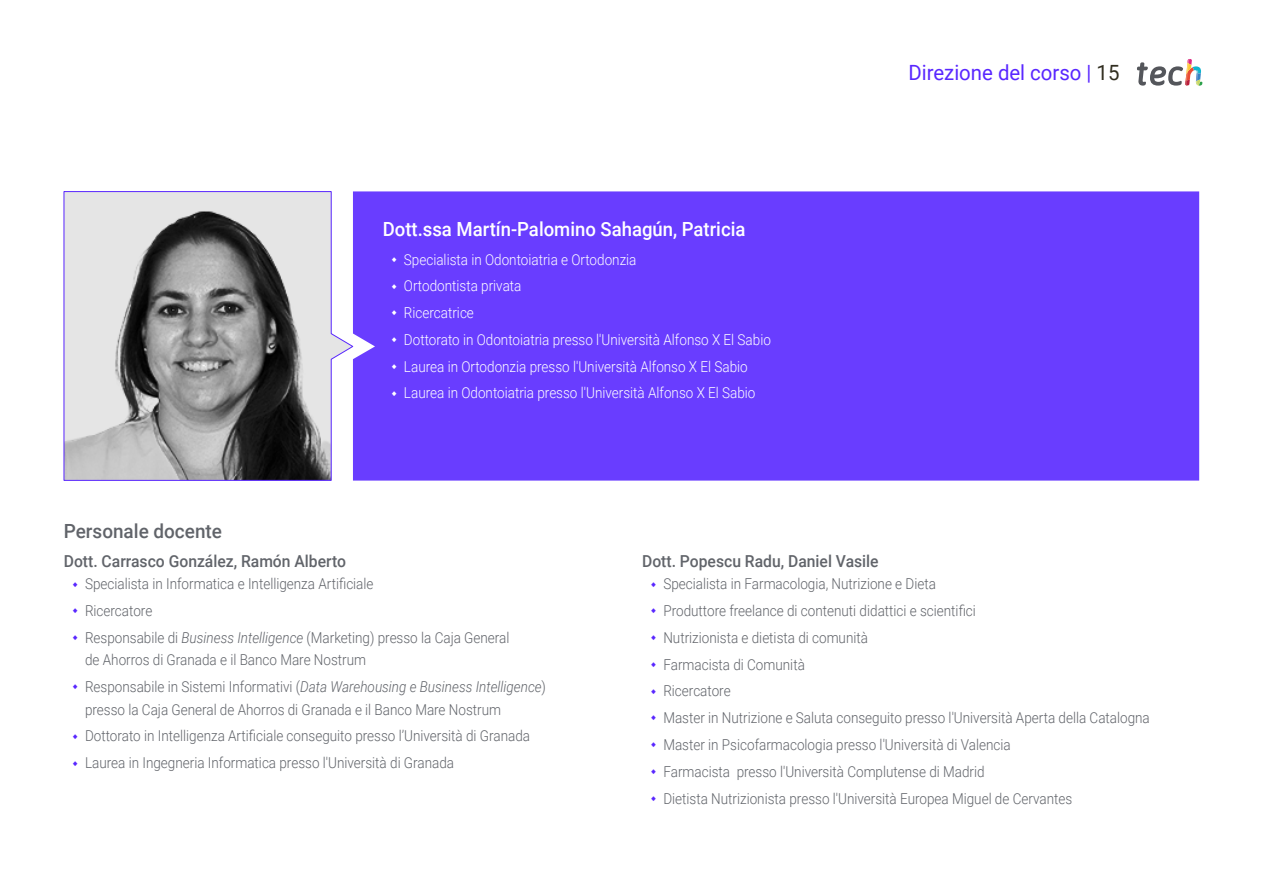
<style>
.page{position:relative;width:1263px;height:893px;background:#fff}
.page>*{position:absolute;margin:0;border:0;box-sizing:border-box;transform-origin:0 0}
.t1{font:21px "Roboto";color:#5927ff}
.t2{font:500 19.5px "Roboto";color:#fff;scale:.95 1}
.t3{font:500 19.5px "Roboto";color:#61646a}
.t4{font:500 16.5px "Roboto";color:#61646a;scale:.95 1}
.t5{font:300 15px/26.7px "Roboto";color:#61646a;scale:.9 1}
.t6{font:300 15px/26.7px "Roboto";color:#fff;scale:.9 1}
.s1{color:#312e20}
.s2{font-style:italic}
</style>
<div class="page">
<div style="left:353px;top:191px;width:846px;height:290px;background:#693dff"></div>
<svg style="left:64px;top:191px;width:289px;height:290px"></svg>
<svg style="left:1137px;top:59px;width:65px;height:27px"></svg>
<svg style="left:392px;top:257px;width:5px;height:5px"></svg>
<svg style="left:392px;top:284px;width:5px;height:5px"></svg>
<svg style="left:392px;top:310px;width:5px;height:5px"></svg>
<svg style="left:392px;top:337px;width:5px;height:5px"></svg>
<svg style="left:392px;top:364px;width:5px;height:5px"></svg>
<svg style="left:392px;top:391px;width:5px;height:5px"></svg>
<h2 class="t2" style="left:383px;top:215px;width:383px">Dott.ssa Martín-Palomino Sahagún, Patricia</h2>
<p class="t6" style="left:404px;top:245px;width:409px">Specialista in Odontoiatria e Ortodonzia<br>Ortodontista privata<br>Ricercatrice<br>Dottorato in Odontoiatria presso l'Università Alfonso X El Sabio Laurea in Ortodonzia presso l'Università Alfonso X El Sabio Laurea in Odontoiatria presso l'Università Alfonso X El Sabio</p>
<h1 class="t1" style="left:908px;top:57px;width:213px">Direzione del corso | <span class="s1">15</span></h1>
<h2 class="t3" style="left:64px;top:517px;width:160px">Personale docente</h2>
<p class="t4" style="left:64px;top:550px;width:299px">Dott. Carrasco González, Ramón Alberto</p>
<p class="t5" style="left:85px;top:570px;width:473px">Specialista in Informatica e Intelligenza Artificiale<br>Ricercatore<br>Responsabile di <span class="s2">Business Intelligence</span> (Marketing) presso la Caja General</p>
<p class="t5" style="left:85px;top:646px;width:514px">de Ahorros di Granada e il Banco Mare Nostrum<br>Responsabile in Sistemi Informativi (<span class="s2">Data Warehousing e Business Intelligence</span>)</p>
<p class="t5" style="left:85px;top:695px;width:496px">presso la Caja General de Ahorros di Granada e il Banco Mare Nostrum<br>Dottorato in Intelligenza Artificiale conseguito presso l’Università di Granada<br>Laurea in Ingegneria Informatica presso l'Università di Granada</p>
<p class="t4" style="left:642px;top:550px;width:250px">Dott. Popescu Radu, Daniel Vasile</p>
<p class="t5" style="left:663px;top:570px;width:542px">Specialista in Farmacologia, Nutrizione e Dieta<br>Produttore freelance di contenuti didattici e scientifici<br>Nutrizionista e dietista di comunità<br>Farmacista di Comunità<br>Ricercatore<br>Master in Nutrizione e Saluta conseguito presso l'Università Aperta della Catalogna Master in Psicofarmacologia presso l'Università di Valencia<br>Farmacista presso l'Università Complutense di Madrid<br>Dietista Nutrizionista presso l'Università Europea Miguel de Cervantes</p>
</div>
